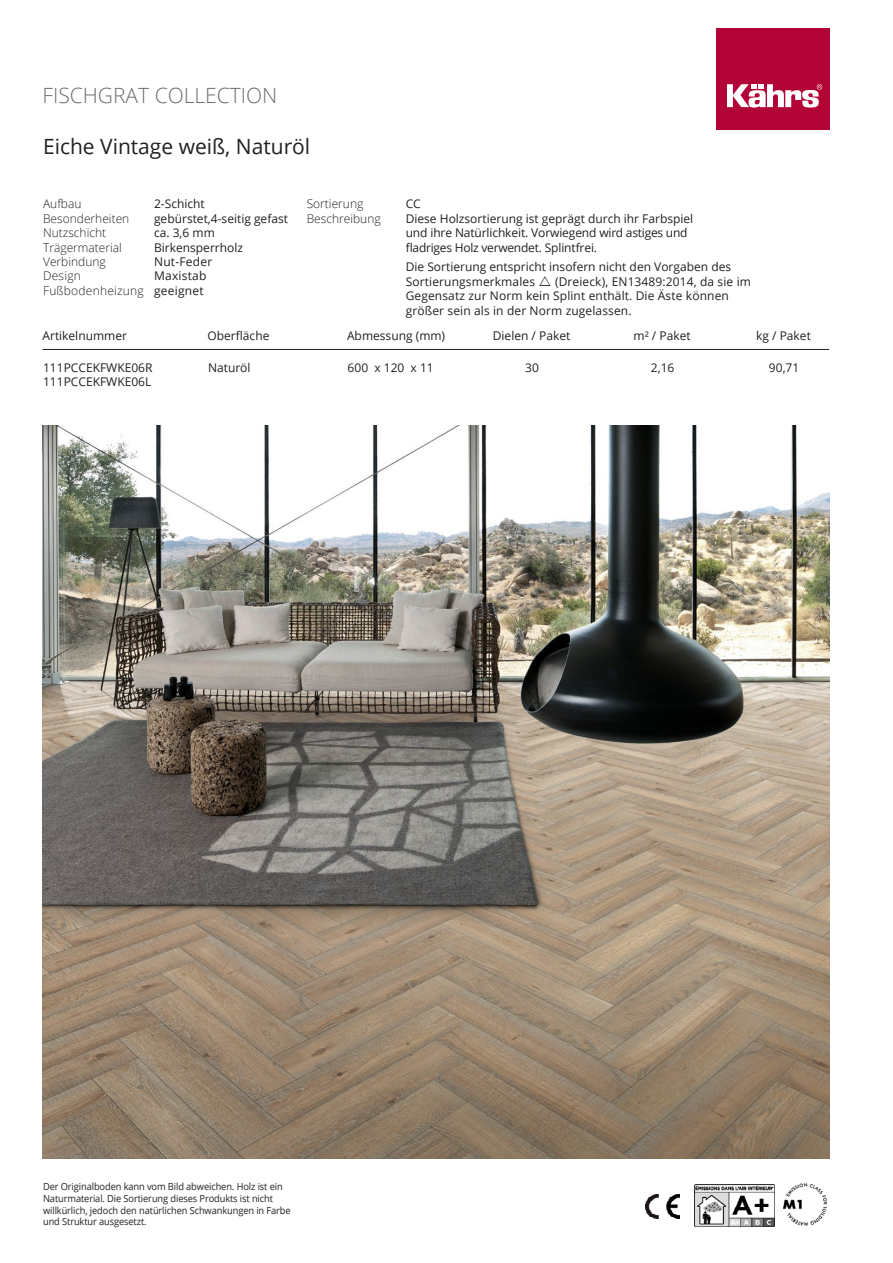
<style>
.page{position:relative;width:893px;height:1263px;background:#fff}
.page>*{position:absolute;margin:0;border:0;box-sizing:border-box;transform-origin:0 0}
.t1{font:21px "Open Sans";color:#231f20}
.t2{font:300 21px "Open Sans";color:#6c6d70}
.t3{font:12px/14.7px "Open Sans";color:#231f20}
.t4{font:300 12px "Open Sans";color:#231f20}
.t5{font:12px/14.4px "Open Sans";letter-spacing:.02em;color:#231f20;text-align:right}
.t6{font:9.75px/11.7px "Open Sans";letter-spacing:-.01em;color:#231f20;scale:.95 1}
.s1{font-weight:300}
</style>
<div class="page">
<hr style="left:43px;top:349px;width:786px;height:1px;background:#231f20">
<img style="left:646px;top:1194px;width:33px;height:25px">
<img style="left:695px;top:1185px;width:80px;height:42px">
<img style="left:784px;top:1183px;width:42px;height:42px">
<div style="left:716px;top:28px;width:113px;height:102px;background:#b30437"></div>
<svg style="left:727px;top:84px;width:95px;height:24px"></svg>
<img style="left:43px;top:425px;width:786px;height:734px">
<h1 class="t2" style="left:43px;top:81px;width:236px">FISCHGRAT COLLECTION</h1>
<h1 class="t1" style="left:43px;top:132px;width:269px">Eiche Vintage weiß, Naturöl</h1>
<p class="t4" style="left:43px;top:196px;width:40px">Aufbau</p>
<p class="t3" style="left:154px;top:196px;width:52px">2-Schicht</p>
<p class="t4" style="left:43px;top:210px;width:88px">Besonderheiten</p>
<p class="t3" style="left:154px;top:211px;width:135px">gebürstet,4-seitig gefast</p>
<p class="t4" style="left:43px;top:225px;width:65px">Nutzschicht</p>
<p class="t3" style="left:154px;top:225px;width:62px">ca. 3,6 mm</p>
<p class="t4" style="left:43px;top:239px;width:80px">Trägermaterial</p>
<p class="t3" style="left:154px;top:240px;width:90px">Birkensperrholz</p>
<p class="t4" style="left:43px;top:253px;width:64px">Verbindung</p>
<p class="t5" style="left:154px;top:254px;width:60px">Nut-Feder</p>
<p class="t4" style="left:43px;top:268px;width:39px">Design</p>
<p class="t5" style="left:43px;top:268px;width:165px">Maxistab<br><span class="s1">Fußbodenheizung</span> geeignet</p>
<p class="t4" style="left:307px;top:196px;width:58px">Sortierung</p>
<p class="t3" style="left:406px;top:196px;width:17px">CC</p>
<p class="t4" style="left:307px;top:210px;width:76px">Beschreibung</p>
<p class="t3" style="left:406px;top:211px;width:289px">Diese Holzsortierung ist geprägt durch ihr Farbspiel und ihre Natürlichkeit. Vorwiegend wird astiges und fladriges Holz verwendet. Splintfrei.</p>
<p class="t3" style="left:406px;top:259px;width:327px">Die Sortierung entspricht insofern nicht den Vorgaben des<br>Sortierungsmerkmales</p>
<p class="t3" style="left:406px;top:274px;width:347px;text-indent:149px">(Dreieck), EN13489:2014, da sie im<br>Gegensatz zur Norm kein Splint enthält. Die Äste können größer sein als in der Norm zugelassen.</p>
<p class="t3" style="left:43px;top:328px;width:86px">Artikelnummer</p>
<p class="t3" style="left:208px;top:328px;width:63px">Oberfläche</p>
<p class="t3" style="left:347px;top:328px;width:100px">Abmessung (mm)</p>
<p class="t3" style="left:493px;top:328px;width:79px">Dielen / Paket</p>
<p class="t3" style="left:633px;top:328px;width:59px">m² / Paket</p>
<p class="t3" style="left:756px;top:328px;width:56px">kg / Paket</p>
<p class="t3" style="left:43px;top:360px;width:111px">111PCCEKFWKE06R</p>
<p class="t3" style="left:208px;top:360px;width:44px">Naturöl</p>
<p class="t3" style="left:348px;top:360px;width:88px">600 x 120 x 11</p>
<p class="t3" style="left:525px;top:360px;width:15px">30</p>
<p class="t3" style="left:651px;top:360px;width:25px">2,16</p>
<p class="t3" style="left:769px;top:360px;width:32px">90,71</p>
<p class="t3" style="left:43px;top:374px;width:110px">111PCCEKFWKE06L</p>
<p class="t6" style="left:43px;top:1181px;width:262px">Der Originalboden kann vom Bild abweichen. Holz ist ein Naturmaterial. Die Sortierung dieses Produkts ist nicht willkürlich, jedoch den natürlichen Schwankungen in Farbe und Struktur ausgesetzt.</p>
</div>
